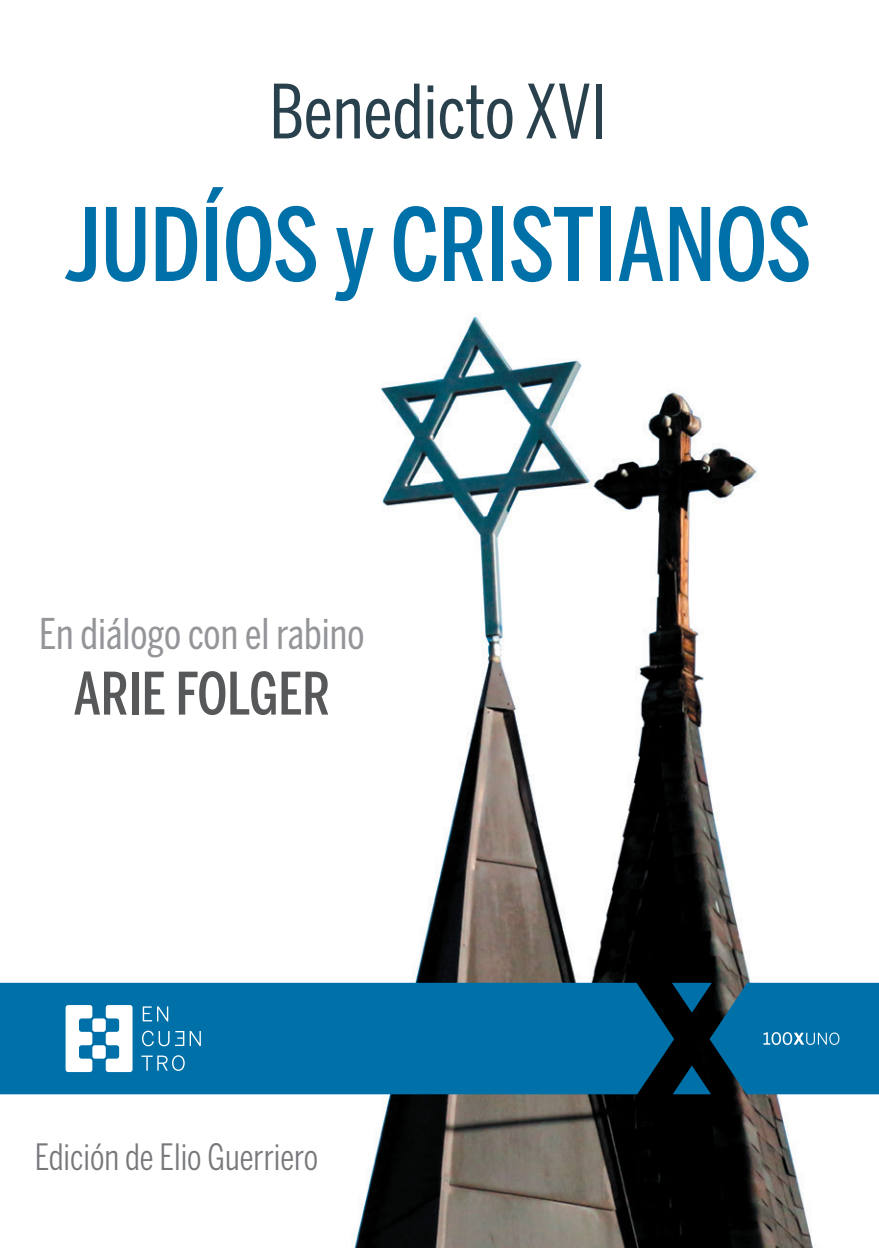
<style>
.page{position:relative;width:879px;height:1248px;background:#fff}
.page>*{position:absolute;margin:0;border:0;box-sizing:border-box;transform-origin:0 0}
.t1{font:500 100px "Benton Sans Comp";color:#0070a9}
.t2{font:74px "Benton Sans Comp";color:#28414d}
.t3{font:500 58px "Benton Sans Comp";color:#57585a}
.t4{font:42px "Benton Sans Comp";color:#939598}
.t5{font:36px "Benton Sans Comp";color:#76787b}
</style>
<div class="page">
<img style="left:0;top:314px;width:879px;height:933px">
<svg style="left:0;top:982px;width:879px;height:112px;background:#02689d"></svg>
<div style="left:92px;top:1045px;width:14px;height:13px;background:#fff;border-radius:3px"></div>
<svg style="left:66px;top:1004px;width:26px;height:67px"></svg>
<div style="left:92px;top:1018px;width:14px;height:13px;background:#fff;border-radius:3px"></div>
<svg style="left:106px;top:1004px;width:27px;height:67px"></svg>
<svg style="left:143px;top:1006px;width:25px;height:15px"></svg>
<svg style="left:190px;top:1030px;width:11px;height:15px"></svg>
<svg style="left:141px;top:1055px;width:44px;height:15px"></svg>
<svg style="left:142px;top:1030px;width:42px;height:16px"></svg>
<svg style="left:763px;top:1032px;width:76px;height:12px"></svg>
<p class="t2" style="left:269px;top:69px;width:339px">Benedicto XVI</p>
<p class="t1" style="left:64px;top:187px;width:749px">JUDÍOS y CRISTIANOS</p>
<p class="t4" style="left:39px;top:609px;width:327px">En diálogo con el rabino</p>
<p class="t3" style="left:74px;top:660px;width:258px">ARIE FOLGER</p>
<p class="t5" style="left:35px;top:1136px;width:285px">Edición de Elio Guerriero</p>
</div>
